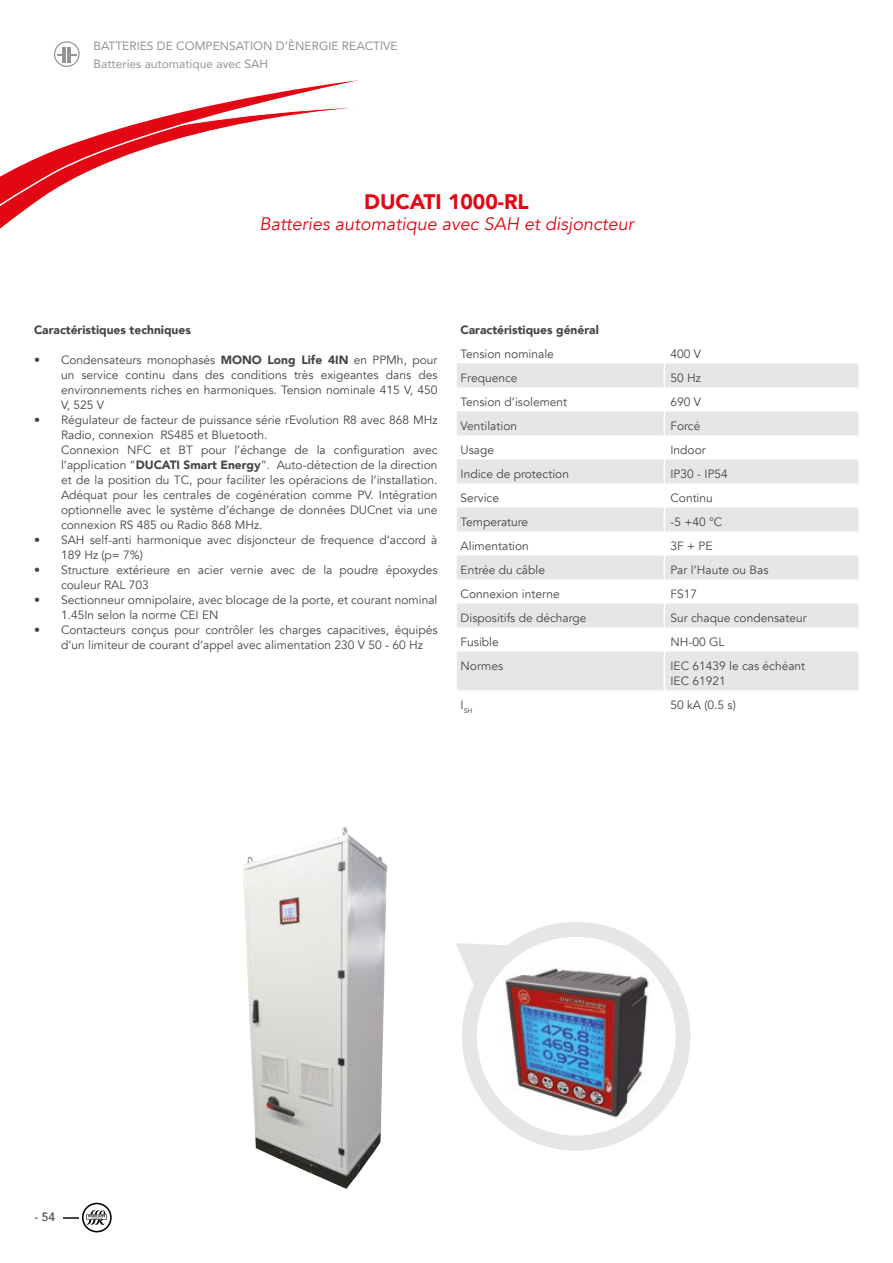
<style>
.page{position:relative;width:893px;height:1263px;background:#fff}
.page>*{position:absolute;margin:0;border:0;box-sizing:border-box;transform-origin:0 0}
.t1{font:900 21px "Avenir";color:#e30613}
.t2{font:italic 18px "Avenir";color:#e30613}
.t3{font:12px/15px "Avenir";color:#454444}
.t4{font:12px/18px "Avenir";color:#969292}
.t5{font:900 12px "Avenir";color:#454444}
.t6{font:500 12px "Avenir";color:#454444}
.t7{font:7.05px "Avenir";color:#454444}
.s1{font-weight:900}
</style>
<div class="page">
<svg style="left:54px;top:41px;width:26px;height:26px"></svg>
<hr style="left:63px;top:47px;width:3px;height:15px;background:#969292">
<svg style="left:0;top:80px;width:358px;height:149px"></svg>
<svg style="left:64px;top:1203px;width:48px;height:29px"></svg>
<svg style="left:457px;top:363px;width:401px;height:1px"></svg>
<svg style="left:457px;top:364px;width:401px;height:326px;fill:#e8e5e5"></svg>
<svg style="left:664px;top:363px;width:1px;height:289px"></svg>
<hr style="left:664px;top:652px;width:1px;height:39px;background:#fff">
<img style="left:243px;top:827px;width:144px;height:362px">
<img style="left:502px;top:966px;width:151px;height:155px">
<div style="left:462px;top:922px;width:229px;height:228px;border:15px solid #e8e5e5;border-radius:50%"></div>
<svg style="left:456px;top:943px;width:59px;height:52px"></svg>
<p class="t4" style="left:94px;top:37px;width:306px">BATTERIES DE COMPENSATION D’ÈNERGIE REACTIVE<br>Batteries automatique avec SAH</p>
<h1 class="t1" style="left:364px;top:184px;width:166px">DUCATI 1000-RL</h1>
<h2 class="t2" style="left:259px;top:213px;width:376px">Batteries automatique avec SAH et disjoncteur</h2>
<p class="t5" style="left:34px;top:319px;width:158px">Caractéristiques techniques</p>
<p class="t3" style="left:61px;top:352px;width:378px;text-align:justify;text-indent:-27px">• Condensateurs monophasés <span class="s1">MONO Long Life 4IN</span> en PPMh, pour un service continu dans des conditions très exigeantes dans des environnements riches en harmoniques. Tension nominale 415 V, 450<br>V, 525 V</p>
<p class="t3" style="left:61px;top:412px;width:378px;text-indent:-27px">• Régulateur de facteur de puissance série rEvolution R8 avec 868 MHz Radio, connexion RS485 et Bluetooth.<br>Connexion NFC et BT pour l’échange de la configuration avec l’application “<span class="s1">DUCATI Smart Energy</span>”. Auto-détection de la direction et de la position du TC, pour faciliter les opéracions de l’installation.<br>Adéquat pour les centrales de cogénération comme PV. Intégration optionnelle avec le système d’échange de données DUCnet via une connexion RS 485 ou Radio 868 MHz.</p>
<p class="t3" style="left:61px;top:532px;width:378px;text-indent:-27px">• SAH self-anti harmonique avec disjoncteur de frequence d’accord à<br>189 Hz (p= 7%)</p>
<p class="t3" style="left:61px;top:562px;width:378px;text-indent:-27px">• Structure extérieure en acier vernie avec de la poudre époxydes couleur RAL 703</p>
<p class="t3" style="left:61px;top:592px;width:378px;text-indent:-27px">• Sectionneur omnipolaire, avec blocage de la porte, et courant nominal<br>1.45In selon la norme CEI EN</p>
<p class="t3" style="left:61px;top:622px;width:378px;text-indent:-27px">• Contacteurs conçus pour contrôler les charges capacitives, équipés d’un limiteur de courant d’appel avec alimentation 230 V 50 - 60 Hz</p>
<p class="t5" style="left:461px;top:319px;width:140px">Caractéristiques général</p>
<p class="t3" style="left:461px;top:346px;width:95px">Tension nominale</p>
<p class="t3" style="left:670px;top:346px;width:32px">400 V</p>
<p class="t3" style="left:461px;top:370px;width:58px">Frequence</p>
<p class="t3" style="left:670px;top:370px;width:32px">50 Hz</p>
<p class="t3" style="left:461px;top:394px;width:108px">Tension d’isolement</p>
<p class="t3" style="left:670px;top:394px;width:32px">690 V</p>
<p class="t3" style="left:461px;top:418px;width:58px">Ventilation</p>
<p class="t3" style="left:670px;top:418px;width:32px">Forcé</p>
<p class="t3" style="left:461px;top:442px;width:35px">Usage</p>
<p class="t3" style="left:670px;top:442px;width:37px">Indoor</p>
<p class="t3" style="left:461px;top:466px;width:110px">Indice de protection</p>
<p class="t3" style="left:670px;top:466px;width:59px">IP30 - IP54</p>
<p class="t3" style="left:461px;top:490px;width:40px">Service</p>
<p class="t3" style="left:670px;top:490px;width:44px">Continu</p>
<p class="t3" style="left:461px;top:514px;width:69px">Temperature</p>
<p class="t3" style="left:670px;top:514px;width:53px">-5 +40 °C</p>
<p class="t3" style="left:461px;top:538px;width:70px">Alimentation</p>
<p class="t3" style="left:670px;top:538px;width:44px">3F + PE</p>
<p class="t3" style="left:461px;top:562px;width:86px">Entrée du câble</p>
<p class="t3" style="left:670px;top:562px;width:100px">Par l’Haute ou Bas</p>
<p class="t3" style="left:461px;top:586px;width:101px">Connexion interne</p>
<p class="t3" style="left:670px;top:586px;width:28px">FS17</p>
<p class="t3" style="left:461px;top:610px;width:127px">Dispositifs de décharge</p>
<p class="t3" style="left:670px;top:610px;width:138px">Sur chaque condensateur</p>
<p class="t3" style="left:461px;top:634px;width:40px">Fusible</p>
<p class="t3" style="left:670px;top:634px;width:56px">NH-00 GL</p>
<p class="t3" style="left:461px;top:658px;width:44px">Normes</p>
<p class="t3" style="left:670px;top:658px;width:136px">IEC 61439 le cas échéant<br>IEC 61921</p>
<p class="t7" style="left:461px;top:706px;width:14px"><sup>I</sup>SH</p>
<p class="t3" style="left:670px;top:697px;width:67px">50 kA (0.5 s)</p>
<p class="t6" style="left:34px;top:1206px;width:22px">- 54</p>
</div>
